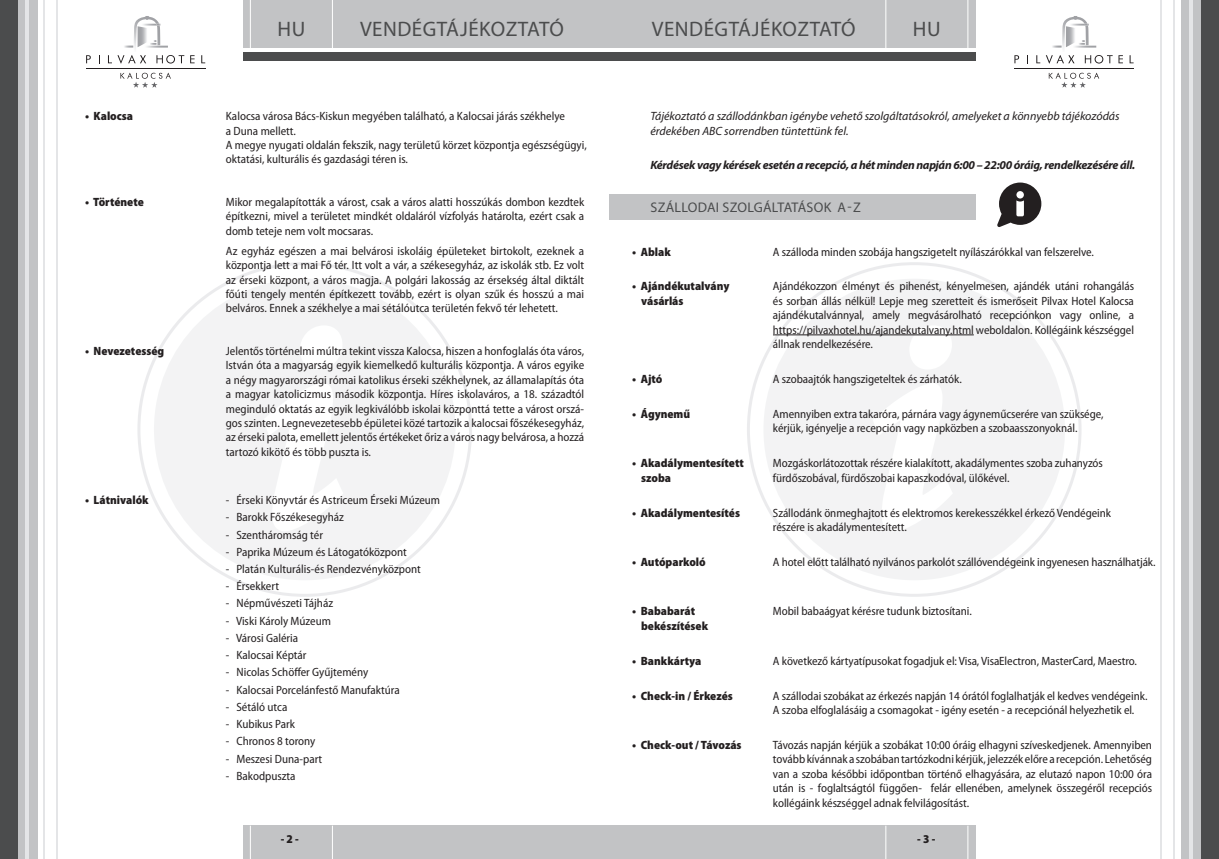
<style>
.page{position:relative;width:1219px;height:859px;background:#fff}
.page>*{position:absolute;margin:0;border:0;box-sizing:border-box;transform-origin:0 0}
.t1{font:21px "Myriad Pro";letter-spacing:.025em;color:#4b4c4d}
.t2{font:14px "Myriad Pro";letter-spacing:.02em;color:#4b4c4d}
.t3{font:semi-condensed 12px/14.4px "Myriad Pro";letter-spacing:-.005em;color:#231f20;text-align:justify}
.t4{font:900 semi-condensed 12px/14.4px "Myriad Pro";color:#231f20}
.t5{font:italic 12px/14.4px "Myriad Pro";color:#231f20}
.t6{font:italic 700 12px "Myriad Pro";letter-spacing:-.025em;color:#231f20}
</style>
<div class="page">
<img style="left:1062px;top:17px;width:27px;height:32px">
<svg style="left:1052px;top:46px;width:10px;height:2px"></svg>
<img style="left:1069px;top:24px;width:20px;height:2px">
<img style="left:1073px;top:46px;width:23px;height:2px">
<svg style="left:1078px;top:40px;width:7px;height:5px"></svg>
<img style="left:1066px;top:26px;width:10px;height:21px">
<svg style="left:1074px;top:16px;width:3px;height:4px"></svg>
<svg style="left:1014px;top:55px;width:5px;height:8px"></svg>
<svg style="left:1036px;top:55px;width:4px;height:8px"></svg>
<svg style="left:1046px;top:55px;width:28px;height:9px"></svg>
<svg style="left:1085px;top:55px;width:38px;height:9px"></svg>
<svg style="left:1049px;top:73px;width:50px;height:14px"></svg>
<hr style="left:1014px;top:68px;width:120px;height:1px;background:#231f20">
<img style="left:134px;top:18px;width:26px;height:31px">
<svg style="left:124px;top:46px;width:9px;height:2px"></svg>
<img style="left:145px;top:46px;width:23px;height:2px">
<svg style="left:150px;top:40px;width:7px;height:5px"></svg>
<img style="left:138px;top:26px;width:9px;height:21px">
<svg style="left:141px;top:16px;width:19px;height:10px"></svg>
<svg style="left:86px;top:55px;width:5px;height:8px"></svg>
<svg style="left:108px;top:55px;width:38px;height:9px"></svg>
<svg style="left:156px;top:55px;width:28px;height:9px"></svg>
<svg style="left:190px;top:55px;width:5px;height:8px"></svg>
<svg style="left:201px;top:55px;width:4px;height:8px"></svg>
<svg style="left:120px;top:73px;width:51px;height:14px"></svg>
<hr style="left:86px;top:68px;width:119px;height:1px;background:#231f20">
<div style="left:243px;top:0;width:366px;height:61px;background:#c2c3c5"></div>
<svg style="left:243px;top:49px;width:366px;height:4px"></svg>
<div style="left:243px;top:826px;width:366px;height:33px;background:#c2c3c5"></div>
<hr style="left:332px;top:826px;width:1px;height:33px;background:#fff">
<hr style="left:250px;top:826px;width:1px;height:33px;background:#fff">
<div style="left:8px;top:0;width:29px;height:859px;background:linear-gradient(to bottom,#c2c3c5,#c2c3c5)"></div>
<div style="left:0;top:0;width:17px;height:859px;background:#4b4c4d"></div>
<hr style="left:43px;top:0;width:2px;height:859px;background:#e4e5e7">
<hr style="left:25px;top:0;width:4px;height:859px;background:#e4e5e7">
<hr style="left:57px;top:0;width:1px;height:859px;background:#e4e5e7">
<div style="left:243px;top:53px;width:366px;height:8px;background:#4b4c4d"></div>
<hr style="left:332px;top:0;width:1px;height:49px;background:#fff">
<hr style="left:250px;top:0;width:1px;height:49px;background:#fff">
<div style="left:609px;top:0;width:367px;height:61px;background:#c2c3c5"></div>
<svg style="left:609px;top:49px;width:367px;height:4px"></svg>
<div style="left:609px;top:826px;width:367px;height:33px;background:#c2c3c5"></div>
<hr style="left:885px;top:826px;width:1px;height:33px;background:#fff">
<hr style="left:967px;top:826px;width:1px;height:33px;background:#fff">
<div style="left:1181px;top:0;width:29px;height:859px;background:#c2c3c5"></div>
<div style="left:1201px;top:0;width:18px;height:859px;background:#4b4c4d"></div>
<hr style="left:1173px;top:0;width:2px;height:859px;background:#e4e5e7">
<hr style="left:1189px;top:0;width:4px;height:859px;background:#e4e5e7">
<hr style="left:1160px;top:0;width:2px;height:859px;background:#e4e5e7">
<div style="left:609px;top:53px;width:367px;height:8px;background:#4b4c4d"></div>
<hr style="left:885px;top:0;width:1px;height:49px;background:#fff">
<hr style="left:967px;top:0;width:1px;height:49px;background:#fff">
<svg style="left:763px;top:279px;width:302px;height:301px;fill:#f3f3f4"></svg>
<svg style="left:154px;top:279px;width:301px;height:301px;fill:#f3f3f4"></svg>
<hr style="left:773px;top:335px;width:201px;height:1px;background:#231f20">
<div style="left:609px;top:194px;width:367px;height:25px;background:#c2c3c5"></div>
<svg style="left:997px;top:183px;width:44px;height:44px"></svg>
<h1 class="t1" style="left:278px;top:16px;width:29px">HU</h1>
<h1 class="t1" style="left:360px;top:16px;width:205px">VENDÉGTÁJÉKOZTATÓ</h1>
<h1 class="t1" style="left:652px;top:16px;width:205px">VENDÉGTÁJÉKOZTATÓ</h1>
<h1 class="t1" style="left:913px;top:16px;width:29px">HU</h1>
<p class="t4" style="left:85px;top:109px;width:50px">• Kalocsa</p>
<p class="t3" style="left:226px;top:109px;width:362px;text-align:left">Kalocsa városa Bács-Kiskun megyében található, a Kalocsai járás székhelye<br>a Duna mellett.<br>A megye nyugati oldalán fekszik, nagy területű körzet központja egészségügyi, oktatási, kulturális és gazdasági téren is.</p>
<p class="t4" style="left:85px;top:194px;width:60px">• Története</p>
<p class="t3" style="left:226px;top:195px;width:360px">Mikor megalapították a várost, csak a város alatti hosszúkás dombon kezdtek építkezni, mivel a területet mindkét oldaláról vízfolyás határolta, ezért csak a domb teteje nem volt mocsaras.</p>
<p class="t3" style="left:226px;top:243px;width:360px">Az egyház egészen a mai belvárosi iskoláig épületeket birtokolt, ezeknek a központja lett a mai Fő tér. Itt volt a vár, a székesegyház, az iskolák stb. Ez volt az érseki központ, a város magja. A polgári lakosság az érsekség által diktált főúti tengely mentén építkezett tovább, ezért is olyan szűk és hosszú a mai belváros. Ennek a székhelye a mai sétálóutca területén fekvő tér lehetett.</p>
<p class="t4" style="left:85px;top:343px;width:81px">• Nevezetesség</p>
<p class="t3" style="left:226px;top:344px;width:360px">Jelentős történelmi múltra tekint vissza Kalocsa, hiszen a honfoglalás óta város, István óta a magyarság egyik kiemelkedő kulturális központja. A város egyike a négy magyarországi római katolikus érseki székhelynek, az államalapítás óta a magyar katolicizmus második központja. Híres iskolaváros, a 18. századtól meginduló oktatás az egyik legkiválóbb iskolai központtá tette a várost orszá&shy;gos szinten. Legnevezetesebb épületei közé tartozik a kalocsai főszékesegyház, az érseki palota, emellett jelentős értékeket őriz a város nagy belvárosa, a hozzá tartozó kikötő és több puszta is.</p>
<p class="t4" style="left:85px;top:492px;width:65px">• Látnivalók</p>
<p class="t3" style="left:226px;top:493px;width:216px">- Érseki Könyvtár és Astriceum Érseki Múzeum</p>
<p class="t3" style="left:226px;top:510px;width:120px">- Barokk Főszékesegyház</p>
<p class="t3" style="left:226px;top:527px;width:99px">- Szentháromság tér</p>
<p class="t3" style="left:226px;top:544px;width:183px">- Paprika Múzeum és Látogatóközpont</p>
<p class="t3" style="left:226px;top:562px;width:196px">- Platán Kulturális-és Rendezvényközpont</p>
<p class="t3" style="left:226px;top:579px;width:55px">- Érsekkert</p>
<p class="t3" style="left:226px;top:596px;width:109px">- Népművészeti Tájház</p>
<p class="t3" style="left:226px;top:613px;width:107px">- Viski Károly Múzeum</p>
<p class="t3" style="left:226px;top:630px;width:74px">- Városi Galéria</p>
<p class="t3" style="left:226px;top:648px;width:82px">- Kalocsai Képtár</p>
<p class="t3" style="left:226px;top:665px;width:144px">- Nicolas Schöffer Gyűjtemény</p>
<p class="t3" style="left:226px;top:682px;width:175px">- Kalocsai Porcelánfestő Manufaktúra</p>
<p class="t3" style="left:226px;top:699px;width:63px">- Sétáló utca</p>
<p class="t3" style="left:226px;top:717px;width:71px">- Kubikus Park</p>
<p class="t3" style="left:226px;top:734px;width:91px">- Chronos 8 torony</p>
<p class="t3" style="left:226px;top:751px;width:98px">- Meszesi Duna-part</p>
<p class="t3" style="left:226px;top:768px;width:71px">- Bakodpuszta</p>
<p class="t5" style="left:650px;top:109px;width:471px">Tájékoztató a szállodánkban igénybe vehető szolgáltatásokról, amelyeket a könnyebb tájékozódás érdekében ABC sorrendben tüntettünk fel.</p>
<p class="t6" style="left:650px;top:157px;width:486px">Kérdések vagy kérések esetén a recepció, a hét minden napján 6:00 – 22:00 óráig, rendelkezésére áll.</p>
<p class="t2" style="left:650px;top:199px;width:212px">SZÁLLODAI SZOLGÁLTATÁSOK A-Z</p>
<p class="t4" style="left:632px;top:244px;width:40px">• Ablak</p>
<p class="t3" style="left:773px;top:244px;width:323px">A szálloda minden szobája hangszigetelt nyílászárókkal van felszerelve.</p>
<p class="t4" style="left:641px;top:279px;width:90px;text-indent:-9px">• Ajándékutalvány vásárlás</p>
<p class="t3" style="left:773px;top:279px;width:363px">Ajándékozzon élményt és pihenést, kényelmesen, ajándék utáni rohangálás és sorban állás nélkül! Lepje meg szeretteit és ismerőseit Pilvax Hotel Kalocsa ajándékutalvánnyal, amely megvásárolható recepciónkon vagy online, a https://pilvaxhotel.hu/ajandekutalvany.html weboldalon. Kollégáink készséggel állnak rendelkezésére.</p>
<p class="t4" style="left:632px;top:371px;width:32px">• Ajtó</p>
<p class="t3" style="left:773px;top:372px;width:190px">A szobaajtók hangszigeteltek és zárhatók.</p>
<p class="t4" style="left:632px;top:406px;width:60px">• Ágynemű</p>
<p class="t3" style="left:773px;top:407px;width:332px">Amennyiben extra takaróra, párnára vagy ágyneműcserére van szüksége, kérjük, igényelje a recepción vagy napközben a szobaasszonyoknál.</p>
<p class="t4" style="left:641px;top:456px;width:104px;text-indent:-9px">• Akadálymentesített szoba</p>
<p class="t3" style="left:773px;top:456px;width:331px">Mozgáskorlátozottak részére kialakított, akadálymentes szoba zuhanyzós fürdőszobával, fürdőszobai kapaszkodóval, ülőkével.</p>
<p class="t4" style="left:632px;top:505px;width:109px">• Akadálymentesítés</p>
<p class="t3" style="left:773px;top:505px;width:340px">Szállodánk önmeghajtott és elektromos kerekesszékkel érkező Vendégeink részére is akadálymentesített.</p>
<p class="t4" style="left:632px;top:554px;width:75px">• Autóparkoló</p>
<p class="t3" style="left:773px;top:555px;width:384px">A hotel előtt található nyilvános parkolót szállóvendégeink ingyenesen használhatják.</p>
<p class="t4" style="left:641px;top:604px;width:69px;text-indent:-9px">• Bababarát bekészítések</p>
<p class="t3" style="left:773px;top:604px;width:200px">Mobil babaágyat kérésre tudunk biztosítani.</p>
<p class="t4" style="left:632px;top:653px;width:71px">• Bankkártya</p>
<p class="t3" style="left:773px;top:653px;width:366px">A következő kártyatípusokat fogadjuk el: Visa, VisaElectron, MasterCard, Maestro.</p>
<p class="t4" style="left:632px;top:688px;width:102px">• Check-in / Érkezés</p>
<p class="t3" style="left:773px;top:688px;width:376px">A szállodai szobákat az érkezés napján 14 órától foglalhatják el kedves vendégeink.<br>A szoba elfoglalásáig a csomagokat - igény esetén - a recepciónál helyezhetik el.</p>
<p class="t4" style="left:632px;top:737px;width:111px">• Check-out / Távozás</p>
<p class="t3" style="left:773px;top:737px;width:381px">Távozás napján kérjük a szobákat 10:00 óráig elhagyni szíveskedjenek. Amennyiben tovább kívánnak a szobában tartózkodni kérjük, jelezzék előre a recepción. Lehetőség van a szoba későbbi időpontban történő elhagyására, az elutazó napon 10:00 óra után is - foglaltságtól függően- felár ellenében, amelynek összegéről recepciós kollégáink készséggel adnak felvilágosítást.</p>
<p class="t4" style="left:281px;top:831px;width:20px">- 2 -</p>
<p class="t4" style="left:917px;top:831px;width:20px">- 3 -</p>
</div>
